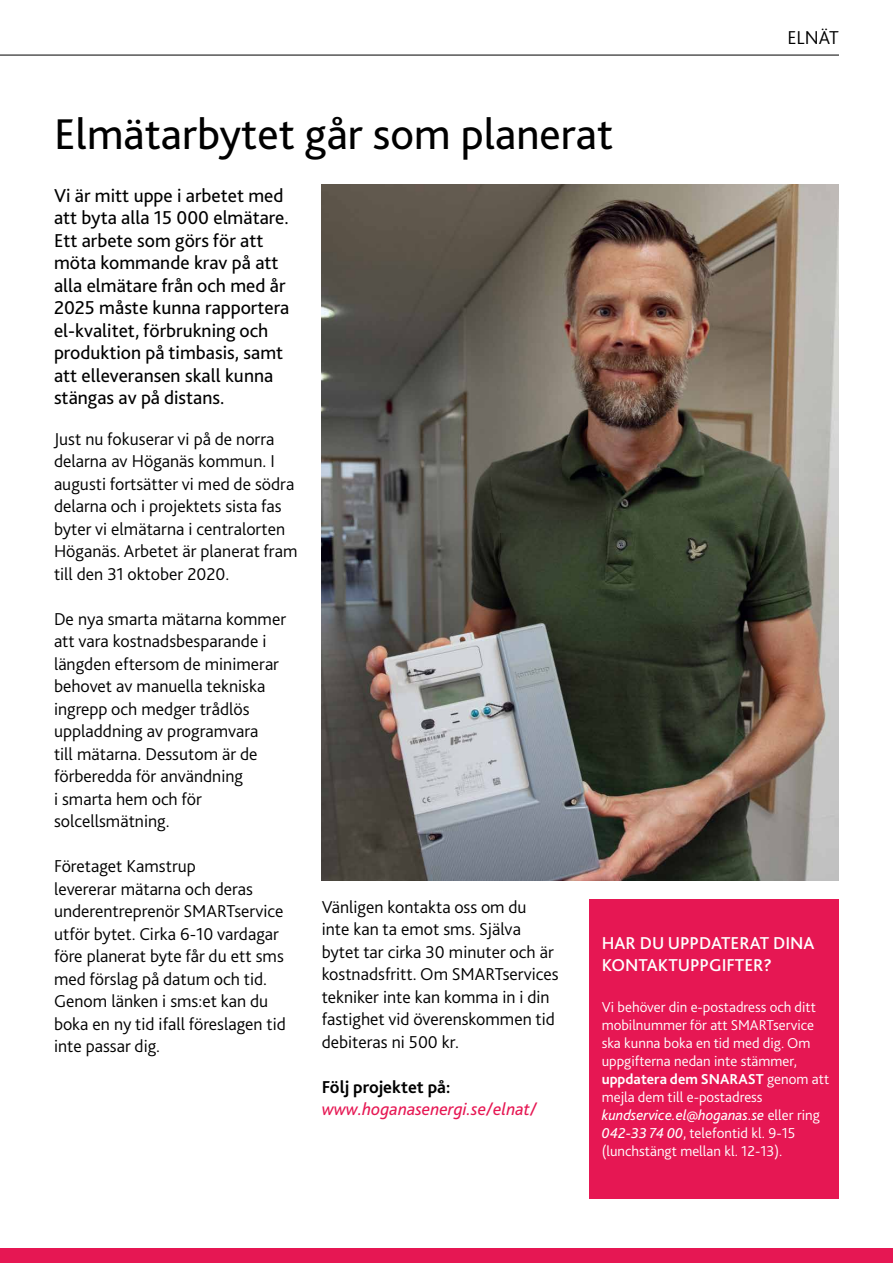
<style>
.page{position:relative;width:893px;height:1263px;background:#fff}
.page>*{position:absolute;margin:0;border:0;box-sizing:border-box;transform-origin:0 0}
.t1{font:45px "Bliss 2";color:#000}
.t2{font:19.5px/22.5px "Bliss 2";color:#000}
.t3{font:300 19.5px "Bliss 2";color:#000}
.t4{font:300 18px/22.5px "Bliss 2";color:#000}
.t5{font:500 18px/22.5px "Bliss 2";color:#fff}
.t6{font:italic 18px "Bliss 2";color:#e61753}
.t7{font:700 18px "Bliss 2";color:#000}
.t8{font:300 15px/18px "Bliss 2";color:#fff}
.s1{font-weight:700}
.s2{font-weight:400;font-style:italic}
</style>
<div class="page">
<div style="left:0;top:1249px;width:893px;height:14px;background:#e61753"></div>
<hr style="left:0;top:55px;width:839px;height:1px;background:#000">
<div style="left:589px;top:899px;width:250px;height:300px;background:#e61753"></div>
<img style="left:322px;top:185px;width:517px;height:695px">
<h1 class="t1" style="left:54px;top:106px;width:561px">Elmätarbytet går som planerat</h1>
<p class="t3" style="left:787px;top:25px;width:53px">ELNÄT</p>
<p class="t2" style="left:54px;top:184px;width:237px">Vi är mitt uppe i arbetet med att byta alla 15 000 elmätare.<br>Ett arbete som görs för att möta kommande krav på att alla elmätare från och med år<br>2025 måste kunna rapportera el-kvalitet, förbrukning och produktion på timbasis, samt att elleveransen skall kunna stängas av på distans.</p>
<p class="t4" style="left:54px;top:427px;width:245px">Just nu fokuserar vi på de norra delarna av Höganäs kommun. I augusti fortsätter vi med de södra delarna och i projektets sista fas byter vi elmätarna i centralorten<br>Höganäs. Arbetet är planerat fram till den 31 oktober 2020.</p>
<p class="t4" style="left:54px;top:607px;width:234px">De nya smarta mätarna kommer att vara kostnadsbesparande i längden eftersom de minimerar behovet av manuella tekniska ingrepp och medger trådlös uppladdning av programvara<br>till mätarna. Dessutom är de förberedda för användning<br>i smarta hem och för solcellsmätning.</p>
<p class="t4" style="left:54px;top:855px;width:233px">Företaget Kamstrup<br>levererar mätarna och deras underentreprenör SMARTservice utför bytet. Cirka 6-10 vardagar före planerat byte får du ett sms med förslag på datum och tid.<br>Genom länken i sms:et kan du boka en ny tid ifall föreslagen tid inte passar dig.</p>
<p class="t4" style="left:322px;top:895px;width:238px">Vänligen kontakta oss om du inte kan ta emot sms. Själva bytet tar cirka 30 minuter och är kostnadsfritt. Om SMARTservices tekniker inte kan komma in i din fastighet vid överenskommen tid debiteras ni 500 kr.</p>
<p class="t7" style="left:322px;top:1076px;width:130px">Följ projektet på:</p>
<p class="t6" style="left:322px;top:1098px;width:217px">www.hoganasenergi.se/elnat/</p>
<p class="t5" style="left:602px;top:932px;width:214px">HAR DU UPPDATERAT DINA<br>KONTAKTUPPGIFTER?</p>
<p class="t8" style="left:602px;top:998px;width:229px">Vi behöver din e-postadress och ditt mobilnummer för att SMARTservice ska kunna boka en tid med dig. Om uppgifterna nedan inte stämmer, <span class="s1">uppdatera dem SNARAST</span> genom att mejla dem till e-postadress <span class="s2">kundservice.el@hoganas.se</span> eller ring <span class="s2">042-33 74 00</span>, telefontid kl. 9-15 (lunchstängt mellan kl. 12-13).</p>
</div>
